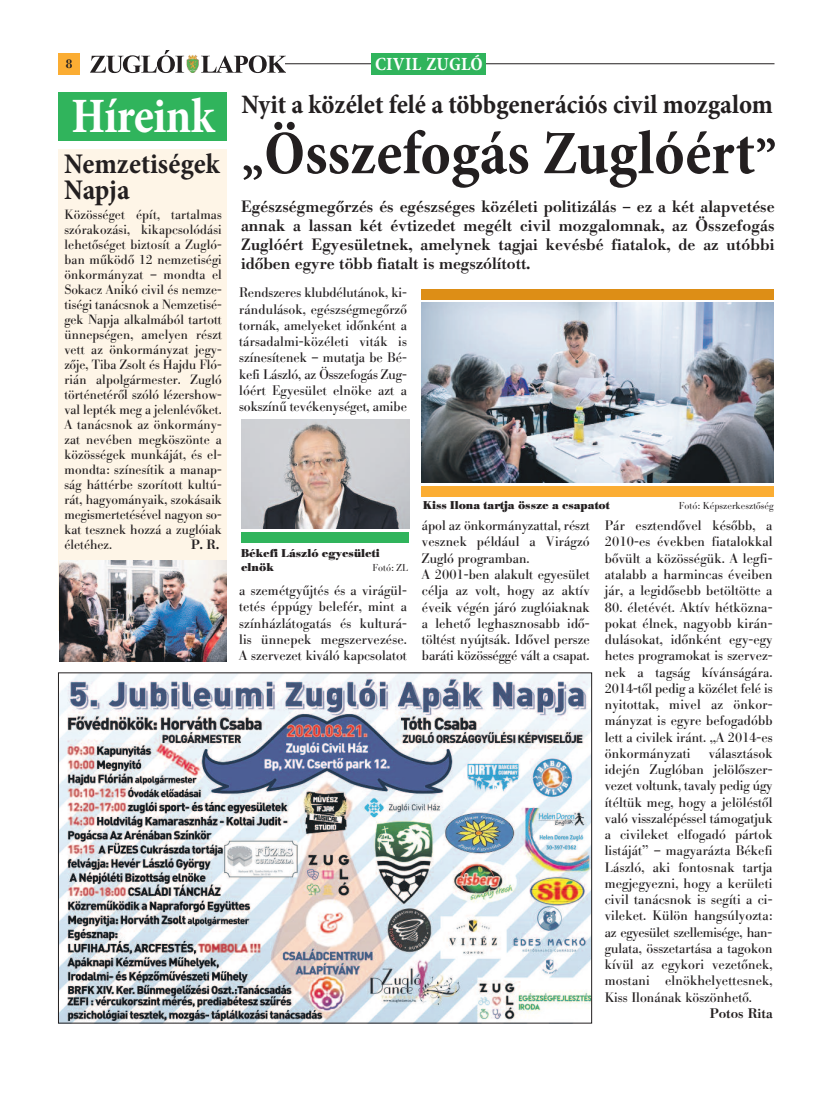
<style>
.page{position:relative;width:833px;height:1099px;background:#fff}
.page>*{position:absolute;margin:0;border:0;box-sizing:border-box;transform-origin:0 0}
.t1{font:700 condensed 62.5px "Minion Pro";color:#231f20}
.t2{font:700 condensed 50px "Minion Pro";color:#fff}
.t3{font:700 condensed 28.75px/26.4px "Minion Pro";letter-spacing:-.01em;color:#231f20}
.t4{font:700 condensed 26.88px "Minion Pro";letter-spacing:-.005em;color:#231f20}
.t5{font:700 condensed 18.75px "Minion Pro";letter-spacing:.01em;color:#fff}
.t6{font:16.25px/18.8px "Berthold Bodoni H Medium";color:#231f20;text-align:justify}
.t7{font:13.75px/16.2px "Berthold Bodoni H Regular";letter-spacing:.005em;color:#231f20;text-align:justify}
.t8{font:13.75px "Berthold Bodoni H Medium";color:#231f20}
.t9{font:13.38px/15px "Berthold Bodoni H Regular";color:#231f20;text-align:justify}
.t10{font:13.38px "Berthold Bodoni H Medium";color:#231f20}
.t11{font:12.62px "Berthold Bodoni H Medium";color:#231f20}
.t12{font:11.25px/13.5px "Berthold Bodoni H Bold";color:#231f20}
.t13{font:10px "Berthold Bodoni H Light";color:#231f20}
.s1{font-size:50px}
</style>
<div class="page">
<img style="left:421px;top:302px;width:352px;height:181px">
<div style="left:421px;top:289px;width:352px;height:10px;background:#dd8e16"></div>
<div style="left:421px;top:485px;width:352px;height:11px;background:#fbad33"></div>
<hr style="left:268px;top:63px;width:506px;height:1px;background:#231f20">
<div style="left:58px;top:53px;width:22px;height:21px;background:#fbad33"></div>
<img style="left:186px;top:55px;width:13px;height:18px">
<svg style="left:90px;top:50px;width:94px;height:23px"></svg>
<svg style="left:201px;top:55px;width:84px;height:18px"></svg>
<div style="left:371px;top:53px;width:115px;height:21px;background:#30b45c"></div>
<div style="left:58px;top:149px;width:169px;height:481px;background:#fef5e7"></div>
<div style="left:58px;top:92px;width:169px;height:48px;background:#30b45c"></div>
<img style="left:60px;top:674px;width:530px;height:347px">
<img style="left:59px;top:560px;width:167px;height:101px">
<img style="left:241px;top:419px;width:168px;height:109px">
<div style="left:241px;top:532px;width:168px;height:11px;background:#30b45c"></div>
<p class="t11" style="left:66px;top:59px;width:8px">8</p>
<h3 class="t5" style="left:375px;top:57px;width:109px">Civil zugló</h3>
<h2 class="t2" style="left:72px;top:98px;width:144px">Híreink</h2>
<h3 class="t3" style="left:64px;top:153px;width:157px">nemzetiségek napja</h3>
<p class="t9" style="left:64px;top:209px;width:159px">Közösséget épít, tartalmas szórakozási, kikapcsolódási lehetőséget biztosít a Zugló&shy;ban működő 12 nemzetiségi önkormányzat – mondta el Sokacz Anikó civil és nemze&shy;tiségi tanácsnok a Nemzetisé&shy;gek Napja alkalmából tartott ünnepségen, amelyen részt vett az önkormányzat jegy&shy;zője, Tiba Zsolt és Hajdu Fló&shy;rián alpolgármester. Zugló történetéről szóló lézershow&shy;val lepték meg a jelenlévőket.<br>A tanácsnok az önkormány&shy;zat nevében megköszönte a közösségek munkáját, és el&shy;mondta: színesítik a manap&shy;ság háttérbe szorított kultú&shy;rát, hagyományaik, szokásaik megismertetésével nagyon so&shy;kat tesznek hozzá a zuglóiak életéhez.</p>
<p class="t10" style="left:191px;top:540px;width:29px">P. R.</p>
<h3 class="t4" style="left:241px;top:95px;width:533px">nyit a közélet felé a többgenerációs civil mozgalom</h3>
<h1 class="t1" style="left:242px;top:130px;width:536px"><span class="s1">„</span>Összefogás zuglóért<span class="s1">”</span></h1>
<p class="t6" style="left:241px;top:200px;width:535px">Egészségmegőrzés és egészséges közéleti politizálás – ez a két alapvetése annak a lassan két évtizedet megélt civil mozgalomnak, az Összefogás Zuglóért Egyesületnek, amelynek tagjai kevésbé fiatalok, de az utóbbi időben egyre több fiatalt is megszólított.</p>
<p class="t7" style="left:239px;top:286px;width:169px">Rendszeres klubdélutánok, ki&shy;rándulások, egészségmegőrző tornák, amelyeket időnként a társadalmi-közéleti viták is színesítenek – mutatja be Bé&shy;kefi László, az Összefogás Zug&shy;lóért Egyesület elnöke azt a sokszínű tevékenységet, amibe</p>
<p class="t12" style="left:241px;top:548px;width:140px">Békefi László egyesületi elnök</p>
<p class="t13" style="left:372px;top:563px;width:37px">Fotó: ZL</p>
<p class="t7" style="left:239px;top:584px;width:169px">a szemétgyűjtés és a virágül&shy;tetés éppúgy belefér, mint a színházlátogatás és kulturá&shy;lis ünnepek megszervezése.<br>A szervezet kiváló kapcsolatot</p>
<p class="t12" style="left:423px;top:499px;width:188px">Kiss Ilona tartja össze a csapatot</p>
<p class="t13" style="left:679px;top:501px;width:96px">Fotó: Képszerkesztőség</p>
<p class="t7" style="left:422px;top:519px;width:169px;text-align:left">ápol az önkormányzattal, részt vesznek például a Virágzó<br>Zugló programban.<br>A 2001-ben alakult egyesület célja az volt, hogy az aktív éveik végén járó zuglóiaknak a lehető leghasznosabb idő&shy;töltést nyújtsák. Idővel persze baráti közösséggé vált a csapat.</p>
<p class="t7" style="left:605px;top:519px;width:169px">Pár esztendővel később, a 2010-es években fiatalokkal bővült a közösségük. A legfi&shy;atalabb a harmincas éveiben jár, a legidősebb betöltötte a</p>
<p class="t7" style="left:605px;top:600px;width:169px">80. életévét. Aktív hétközna&shy;pokat élnek, nagyobb kirán&shy;dulásokat, időnként egy-egy hetes programokat is szervez&shy;nek a tagság kívánságára.<br>2014-től pedig a közélet felé is nyitottak, mivel az önkor&shy;mányzat is egyre befogadóbb lett a civilek iránt. „A 2014-es önkormányzati</p>
<p class="t7" style="left:605px;top:746px;width:169px;text-indent:104px">választások idején Zuglóban jelölőszer&shy;vezet voltunk, tavaly pedig úgy ítéltük meg, hogy a jelöléstől való visszalépéssel támogatjuk a civileket elfogadó pártok listáját” – magyarázta Békefi László, aki fontosnak tartja megjegyezni, hogy a kerületi civil tanácsnok is segíti a ci&shy;vileket. Külön hangsúlyozta: az egyesület szellemisége, han&shy;gulata, összetartása a tagokon kívül az egykori vezetőnek, mostani elnökhelyettesnek, Kiss Ilonának köszönhető.</p>
<p class="t8" style="left:710px;top:1008px;width:64px">Potos Rita</p>
</div>
